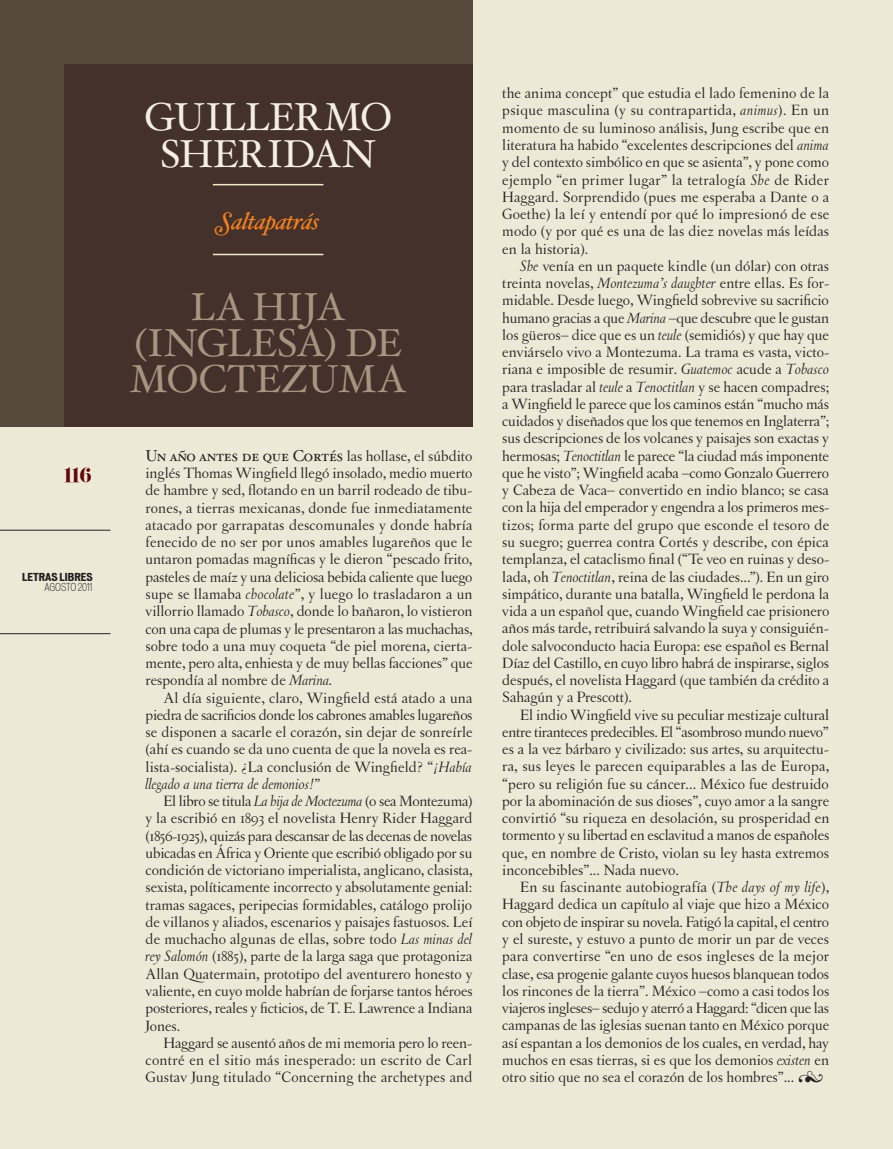
<style>
.page{position:relative;width:893px;height:1149px;background:#fff}
.page>*{position:absolute;margin:0;border:0;box-sizing:border-box;transform-origin:0 0}
.t1{font:39px/36px "Hoefler Txt";color:#a9947f;text-align:center}
.t2{font:39px/36px "Hoefler Txt";letter-spacing:-.015em;color:#f3efe4;text-align:center}
.t3{font:italic 24px "Hoefler Txt Swash";letter-spacing:-.02em;color:#f58220}
.t4{font:18px "Eloquent JF";color:#5f0607}
.t5{font:15.75px/17.2px "Letras Oldstyle";color:#231f20;text-align:justify}
.t6{font:15.75px "Hoefler Txt Roman SC";letter-spacing:-.015em;color:#231f20}
.t7{font:700 expanded 10.5px "Vonnes";color:#231f20}
.t8{font:300 condensed 10.5px "Vonnes";color:#231f20}
.s1{font-family:"Letras Oldstyle"}
.s2{font-style:italic}
.s3{font-family:"Hoefler Txt Fleurons"}
</style>
<div class="page">
<div style="left:0;top:0;width:893px;height:1148px;background:#ede9d7"></div>
<div style="left:0;top:0;width:472px;height:426px;background:#57493c"></div>
<div style="left:64px;top:64px;width:408px;height:362px;background:#44312b"></div>
<hr style="left:213px;top:254px;width:110px;height:1px;background:#f3e9c9">
<hr style="left:213px;top:184px;width:110px;height:1px;background:#f3e9c9">
<hr style="left:0;top:633px;width:111px;height:1px;background:#231f20">
<hr style="left:0;top:529px;width:111px;height:1px;background:#231f20">
<p class="t4" style="left:64px;top:462px;width:29px">116</p>
<p class="t7" style="left:22px;top:570px;width:72px">LETRAS LIBRES</p>
<p class="t8" style="left:44px;top:581px;width:50px">AGOSTO 2011</p>
<h1 class="t2" style="left:144px;top:98px;width:250px">GUILLERMO<br>SHERIDAN</h1>
<h2 class="t3" style="left:217px;top:206px;width:104px">Saltapatrás</h2>
<h1 class="t1" style="left:130px;top:287px;width:278px">LA HIJA (INGLESA) DE<br>MOCTEZUMA</h1>
<p class="t6" style="left:146px;top:445px;width:328px">Un año antes de que Cortés <span class="s1">las hollase, el súbdito</span></p>
<p class="t5" style="left:146px;top:464px;width:329px">inglés Thomas Wingfield llegó insolado, medio muerto de hambre y sed, flotando en un barril rodeado de tibu&shy;rones, a tierras mexicanas, donde fue inmediatamente atacado por garrapatas descomunales y donde habría fenecido de no ser por unos amables lugareños que le untaron pomadas magníficas y le dieron “pescado frito, pasteles de maíz y una deliciosa bebida caliente que luego supe se llamaba <span class="s2">chocolate</span>”, y luego lo trasladaron a un villorrio llamado <span class="s2">Tobasco</span>, donde lo bañaron, lo vistieron con una capa de plumas y le presentaron a las muchachas, sobre todo a una muy coqueta “de piel morena, cierta&shy;mente, pero alta, enhiesta y de muy bellas facciones” que respondía al nombre de <span class="s2">Marina.</span></p>
<p class="t5" style="left:146px;top:688px;width:329px;text-indent:18px">Al día siguiente, claro, Wingfield está atado a una piedra de sacrificios donde los cabrones amables lugareños se disponen a sacarle el corazón, sin dejar de sonreírle (ahí es cuando se da uno cuenta de que la novela es rea&shy;lista-socialista). ¿La conclusión de Wingfield? “<span class="s2">¡Había llegado a una tierra de demonios!</span>”</p>
<p class="t5" style="left:146px;top:792px;width:329px;text-indent:18px">El libro se titula <span class="s2">La hija de Moctezuma</span> (o sea Montezuma) y la escribió en 1893 el novelista Henry Rider Haggard (1856-1925), quizás para descansar de las decenas de novelas ubicadas en África y Oriente que escribió obligado por su condición de victoriano imperialista, anglicano, clasista, sexista, políticamente incorrecto y absolutamente genial: tramas sagaces, peripecias formidables, catálogo prolijo de villanos y aliados, escenarios y paisajes fastuosos. Leí de muchacho algunas de ellas, sobre todo <span class="s2">Las minas del rey Salomón</span> (1885), parte de la larga saga que protagoniza Allan Quatermain, prototipo del aventurero honesto y valiente, en cuyo molde habrían de forjarse tantos héroes posteriores, reales y ficticios, de T. E. Lawrence a Indiana Jones.</p>
<p class="t5" style="left:146px;top:1033px;width:328px;text-indent:18px">Haggard se ausentó años de mi memoria pero lo reen&shy;contré en el sitio más inesperado: un escrito de Carl Gustav Jung titulado “Concerning the archetypes and</p>
<p class="t5" style="left:502px;top:84px;width:329px">the anima concept” que estudia el lado femenino de la psique masculina (y su contrapartida, <span class="s2">animus</span>). En un momento de su luminoso análisis, Jung escribe que en literatura ha habido “excelentes descripciones del <span class="s2">anima </span>y del contexto simbólico en que se asienta”, y pone como ejemplo “en primer lugar” la tetralogía <span class="s2">She</span> de Rider Haggard. Sorprendido (pues me esperaba a Dante o a Goethe) la leí y entendí por qué lo impresionó de ese modo (y por qué es una de las diez novelas más leídas en la historia).</p>
<p class="t5" style="left:502px;top:257px;width:329px;text-indent:18px"><span class="s2">She</span> venía en un paquete kindle (un dólar) con otras treinta novelas, <span class="s2">Montezuma’s daughter</span> entre ellas. Es for&shy;midable. Desde luego, Wingfield sobrevive su sacrificio humano gracias a que <span class="s2">Marina</span> –que descubre que le gustan los güeros– dice que es un <span class="s2">teule</span> (semidiós) y que hay que enviárselo vivo a Montezuma. La trama es vasta, victo&shy;riana e imposible de resumir. <span class="s2">Guatemoc</span> acude a <span class="s2">Tobasco </span>para trasladar al <span class="s2">teule</span> a <span class="s2">Tenoctitlan</span> y se hacen compadres; a Wingfield le parece que los caminos están “mucho más cuidados y diseñados que los que tenemos en Inglaterra”; sus descripciones de los volcanes y paisajes son exactas y hermosas; <span class="s2">Tenoctitlan</span> le parece “la ciudad más imponente que he visto”; Wingfield acaba –como Gonzalo Guerrero y Cabeza de Vaca– convertido en indio blanco; se casa con la hija del emperador y engendra a los primeros mes&shy;tizos; forma parte del grupo que esconde el tesoro de su suegro; guerrea contra Cortés y describe, con épica templanza, el cataclismo final (“Te veo en ruinas y deso&shy;lada, oh <span class="s2">Tenoctitlan</span>, reina de las ciudades...”). En un giro simpático, durante una batalla, Wingfield le perdona la vida a un español que, cuando Wingfield cae prisionero años más tarde, retribuirá salvando la suya y consiguién&shy;dole salvoconducto hacia Europa: ese español es Bernal Díaz del Castillo, en cuyo libro habrá de inspirarse, siglos después, el novelista Haggard (que también da crédito a Sahagún y a Prescott).</p>
<p class="t5" style="left:502px;top:705px;width:329px;text-indent:18px">El indio Wingfield vive su peculiar mestizaje cultural entre tiranteces predecibles. El “asombroso mundo nuevo” es a la vez bárbaro y civilizado: sus artes, su arquitectu&shy;ra, sus leyes le parecen equiparables a las de Europa, “pero su religión fue su cáncer... México fue destruido por la abominación de sus dioses”, cuyo amor a la sangre convirtió “su riqueza en desolación, su prosperidad en tormento y su libertad en esclavitud a manos de españoles que, en nombre de Cristo, violan su ley hasta extremos inconcebibles”... Nada nuevo.</p>
<p class="t5" style="left:502px;top:878px;width:329px;text-indent:18px">En su fascinante autobiografía (<span class="s2">The days of my life</span>), Haggard dedica un capítulo al viaje que hizo a México con objeto de inspirar su novela. Fatigó la capital, el centro y el sureste, y estuvo a punto de morir un par de veces para convertirse “en uno de esos ingleses de la mejor clase, esa progenie galante cuyos huesos blanquean todos los rincones de la tierra”. México –como a casi todos los viajeros ingleses– sedujo y aterró a Haggard: “dicen que las campanas de las iglesias suenan tanto en México porque así espantan a los demonios de los cuales, en verdad, hay muchos en esas tierras, si es que los demonios <span class="s2">existen</span> en otro sitio que no sea el corazón de los hombres”... <span class="s3">6</span></p>
</div>
